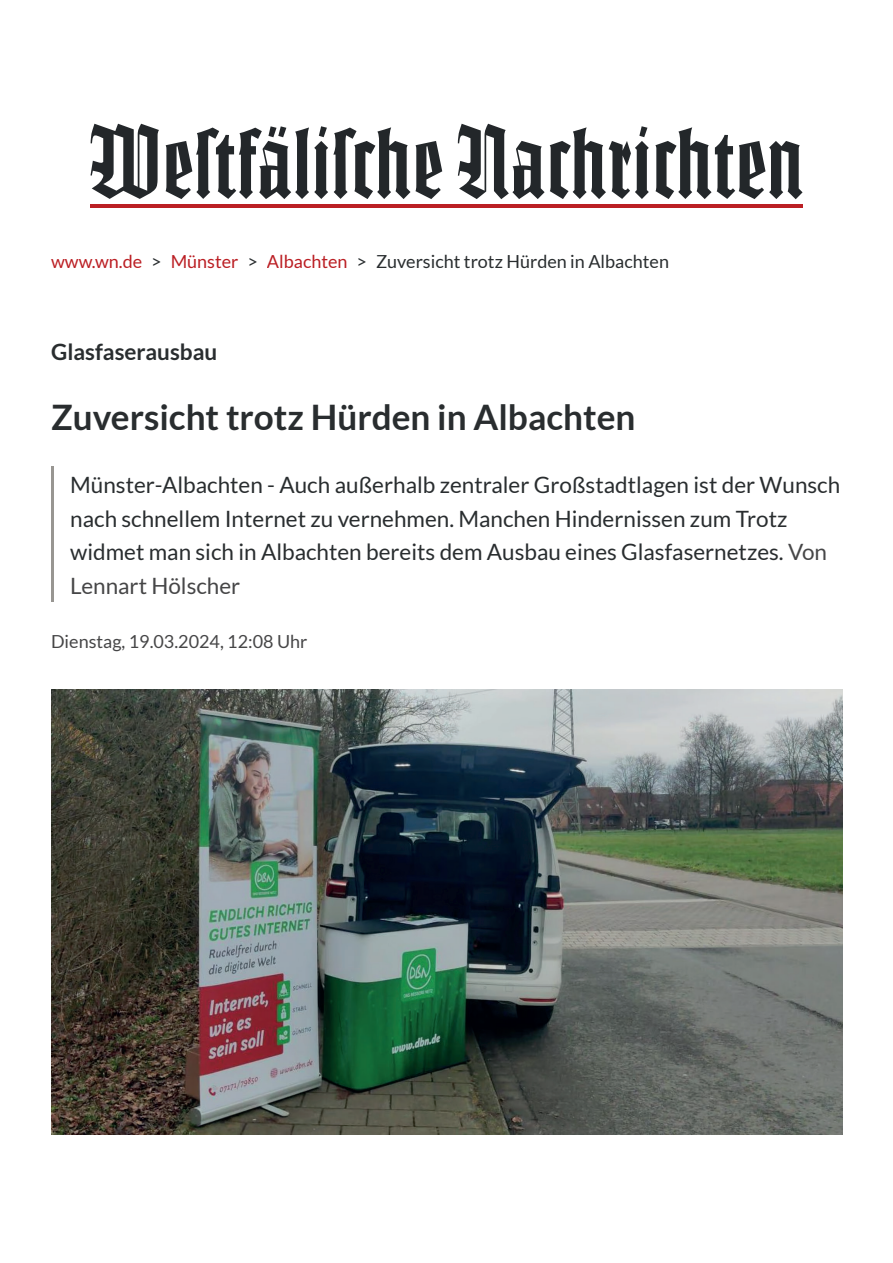
<style>
.page{position:relative;width:893px;height:1263px;background:#fff}
.page>*{position:absolute;margin:0;border:0;box-sizing:border-box;transform-origin:0 0}
.t1{font:700 35.1px "Lato";color:#292d2f}
.t2{font:22.5px/33.8px "Lato";color:#292d2f}
.t3{font:700 22.5px "Lato";color:#292d2f}
.t4{font:18px "Lato";color:#292d2f}
.t5{font:18px "Lato";color:#464647}
.s1{color:#bb1f24}
.s2{color:#464647}
</style>
<div class="page">
<hr style="left:51px;top:467px;width:2px;height:135px;background:#989692">
<hr style="left:90px;top:205px;width:713px;height:3px;background:#bb1f24">
<svg style="left:90px;top:124px;width:712px;height:75px"></svg>
<img style="left:51px;top:690px;width:791px;height:444px">
<p class="t4" style="left:51px;top:251px;width:619px"><span class="s1">www.wn.de</span> &gt; <span class="s1">Münster</span> &gt; <span class="s1">Albachten</span> &gt; Zuversicht trotz Hürden in Albachten</p>
<p class="t3" style="left:51px;top:339px;width:168px">Glasfaserausbau</p>
<h1 class="t1" style="left:51px;top:397px;width:586px">Zuversicht trotz Hürden in Albachten</h1>
<p class="t2" style="left:70px;top:468px;width:771px">Münster-Albachten - Auch außerhalb zentraler Großstadtlagen ist der Wunsch nach schnellem Internet zu vernehmen. Manchen Hindernissen zum Trotz widmet man sich in Albachten bereits dem Ausbau eines Glasfasernetzes. <span class="s2">Von Lennart Hölscher</span></p>
<p class="t5" style="left:51px;top:631px;width:258px">Dienstag, 19.03.2024, 12:08 Uhr</p>
</div>
